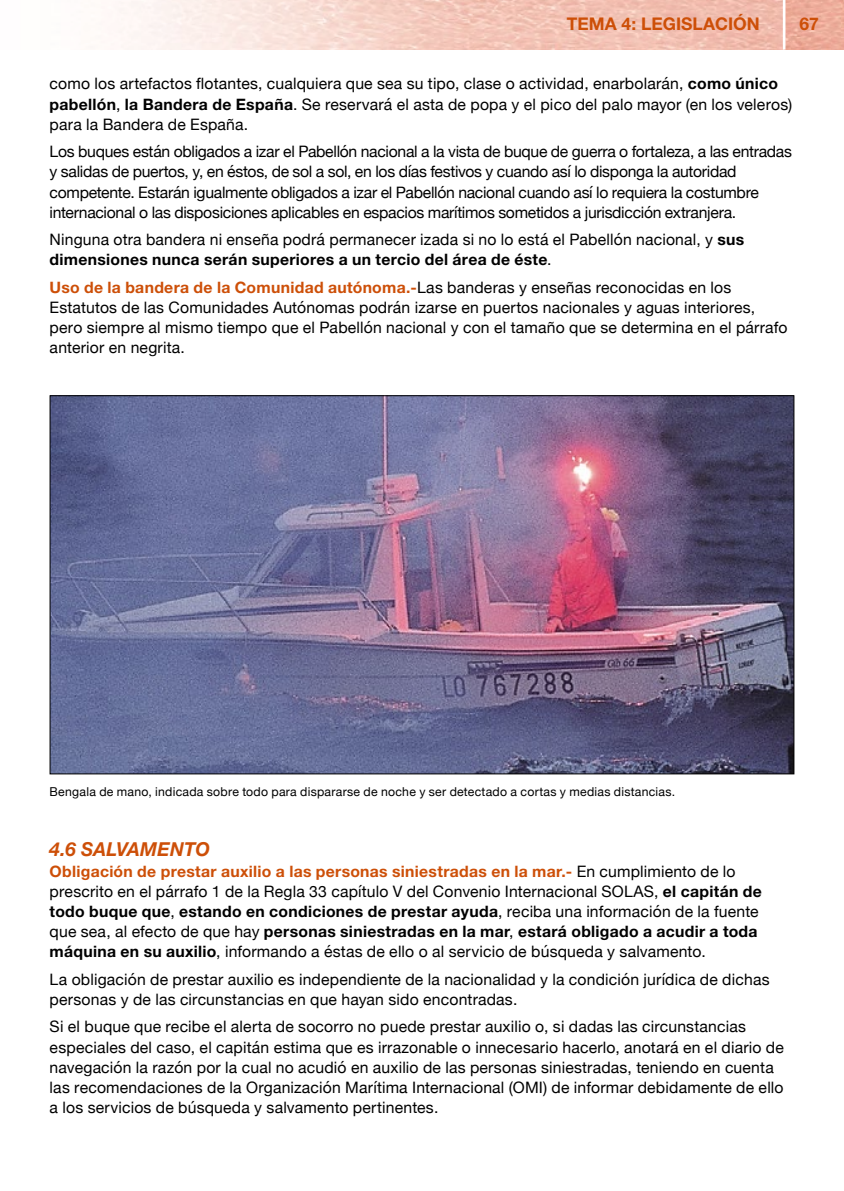
<style>
.page{position:relative;width:844px;height:1191px;background:#fff}
.page>*{position:absolute;margin:0;border:0;box-sizing:border-box;transform-origin:0 0}
.t1{font:italic 700 19.25px "Helvetica Neue";letter-spacing:.01em;color:#cd4f08}
.t2{font:700 17.5px "Helvetica Neue";color:#cd4f08}
.t3{font:15.75px/20.1px "Helvetica Neue";letter-spacing:.01em;color:#000}
.t4{font:15.75px/20.1px "Helvetica Neue";letter-spacing:-.02em;color:#000}
.t5{font:12.25px "Helvetica Neue";letter-spacing:.02em;color:#000}
.s1{font-weight:700}
.s2{font-weight:700;color:#cd4f08}
</style>
<div class="page">
<img style="left:118px;top:0;width:664px;height:50px">
<img style="left:785px;top:0;width:58px;height:50px">
<img style="left:52px;top:397px;width:740px;height:375px">
<p class="t2" style="left:566px;top:13px;width:194px">TEMA 4: LEGISLACIÓN</p>
<p class="t2" style="left:799px;top:13px;width:21px">67</p>
<p class="t3" style="left:50px;top:75px;width:743px">como los artefactos flotantes, cualquiera que sea su tipo, clase o actividad, enarbolarán, <span class="s1">como único pabellón</span>, <span class="s1">la Bandera de España</span>. Se reservará el asta de popa y el pico del palo mayor (en los veleros) para la Bandera de España.</p>
<p class="t4" style="left:50px;top:142px;width:743px">Los buques están obligados a izar el Pabellón nacional a la vista de buque de guerra o fortaleza, a las entradas y salidas de puertos, y, en éstos, de sol a sol, en los días festivos y cuando así lo disponga la autoridad competente. Estarán igualmente obligados a izar el Pabellón nacional cuando así lo requiera la costumbre internacional o las disposiciones aplicables en espacios marítimos sometidos a jurisdicción extranjera.</p>
<p class="t3" style="left:50px;top:230px;width:696px">Ninguna otra bandera ni enseña podrá permanecer izada si no lo está el Pabellón nacional, y <span class="s1">sus dimensiones nunca serán superiores a un tercio del área de éste</span>.</p>
<p class="t3" style="left:50px;top:278px;width:739px"><span class="s2">Uso de la bandera de la Comunidad autónoma.-</span>Las banderas y enseñas reconocidas en los Estatutos de las Comunidades Autónomas podrán izarse en puertos nacionales y aguas interiores, pero siempre al mismo tiempo que el Pabellón nacional y con el tamaño que se determina en el párrafo anterior en negrita.</p>
<p class="t5" style="left:50px;top:782px;width:627px">Bengala de mano, indicada sobre todo para dispararse de noche y ser detectado a cortas y medias distancias.</p>
<p class="t1" style="left:50px;top:837px;width:162px">4.6 SALVAMENTO</p>
<p class="t3" style="left:50px;top:862px;width:713px"><span class="s2">Obligación de prestar auxilio a las personas siniestradas en la mar.-</span> En cumplimiento de lo prescrito en el párrafo 1 de la Regla 33 capítulo V del Convenio Internacional SOLAS, <span class="s1">el capitán de todo buque que</span>, <span class="s1">estando en condiciones de prestar ayuda</span>, reciba una información de la fuente que sea, al efecto de que hay <span class="s1">personas siniestradas en la mar</span>, <span class="s1">estará obligado a acudir a toda máquina en su auxilio</span>, informando a éstas de ello o al servicio de búsqueda y salvamento.</p>
<p class="t3" style="left:50px;top:970px;width:721px">La obligación de prestar auxilio es independiente de la nacionalidad y la condición jurídica de dichas personas y de las circunstancias en que hayan sido encontradas.</p>
<p class="t3" style="left:50px;top:1017px;width:735px">Si el buque que recibe el alerta de socorro no puede prestar auxilio o, si dadas las circunstancias especiales del caso, el capitán estima que es irrazonable o innecesario hacerlo, anotará en el diario de navegación la razón por la cual no acudió en auxilio de las personas siniestradas, teniendo en cuenta las recomendaciones de la Organización Marítima Internacional (OMI) de informar debidamente de ello a los servicios de búsqueda y salvamento pertinentes.</p>
</div>
